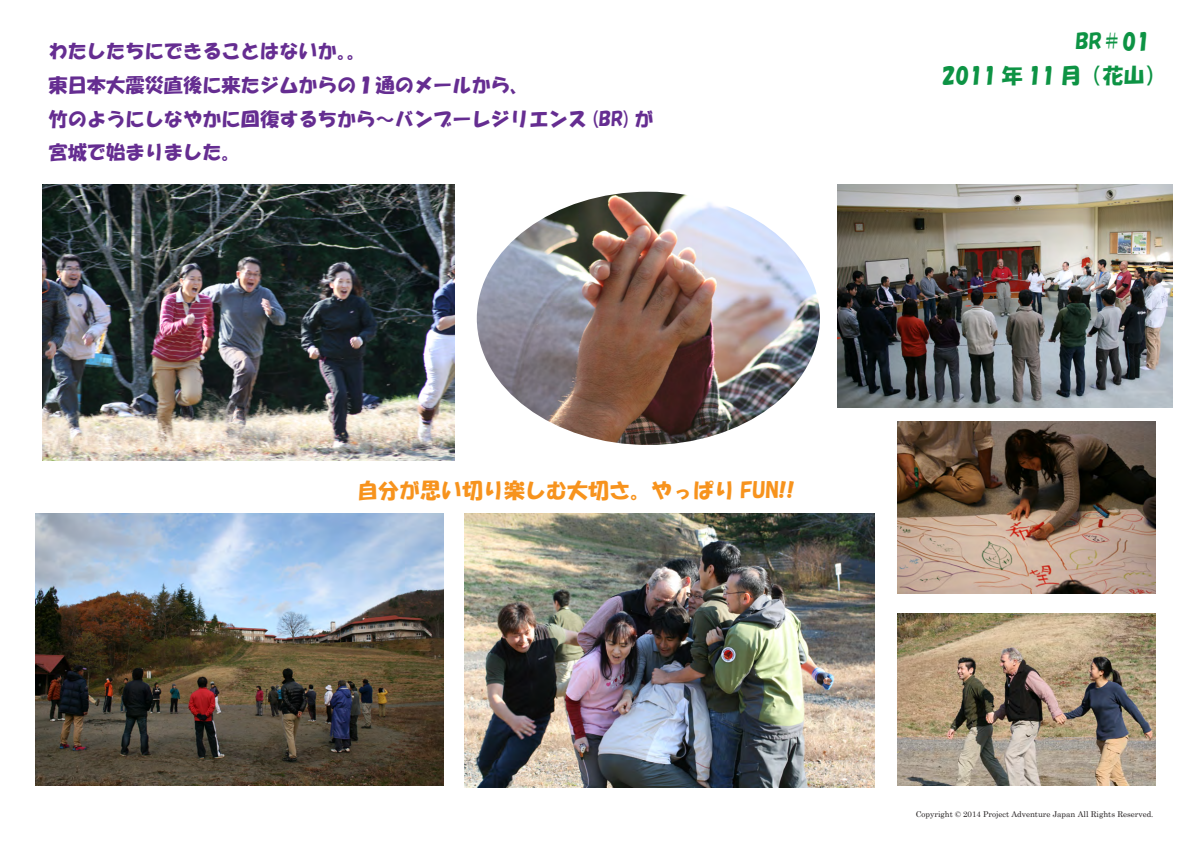
<style>
.page{position:relative;width:1191px;height:842px;background:#fff}
.page>*{position:absolute;margin:0;border:0;box-sizing:border-box;transform-origin:0 0}
.t1{font:21px "HGS Soei Kakupoptai";color:#f7931d}
.t2{font:21px "HGS Soei Kakupoptai";color:#0d9344}
.t3{font:19.2px/33.7px "HGS Soei Kakupoptai";color:#652d91}
.t4{font:8px "Century";color:#231f20}
</style>
<div class="page">
<img style="left:838px;top:184px;width:334px;height:224px">
<img style="left:35px;top:514px;width:408px;height:272px">
<img style="left:897px;top:421px;width:258px;height:172px">
<img style="left:42px;top:184px;width:413px;height:276px">
<img style="left:464px;top:514px;width:410px;height:273px">
<img style="left:477px;top:192px;width:343px;height:253px">
<img style="left:897px;top:613px;width:258px;height:173px">
<p class="t3" style="left:48px;top:34px;width:319px">わたしたちにできることはないか。。</p>
<p class="t3" style="left:48px;top:68px;width:606px">東日本大震災直後に来たジムからの１通のメールから、<br>竹のようにしなやかに回復するちから～バンブーレジリエンス (BR) が宮城で始まりました。</p>
<p class="t2" style="left:1075px;top:31px;width:76px">BR＃01</p>
<p class="t2" style="left:942px;top:65px;width:225px">2011 年 11 月（花山）</p>
<p class="t1" style="left:357px;top:480px;width:439px">自分が思い切り楽しむ大切さ。やっぱり FUN!!</p>
<p class="t4" style="left:915px;top:807px;width:239px">Copyright © 2014 Project Adventure Japan All Rights Reserved.</p>
</div>
